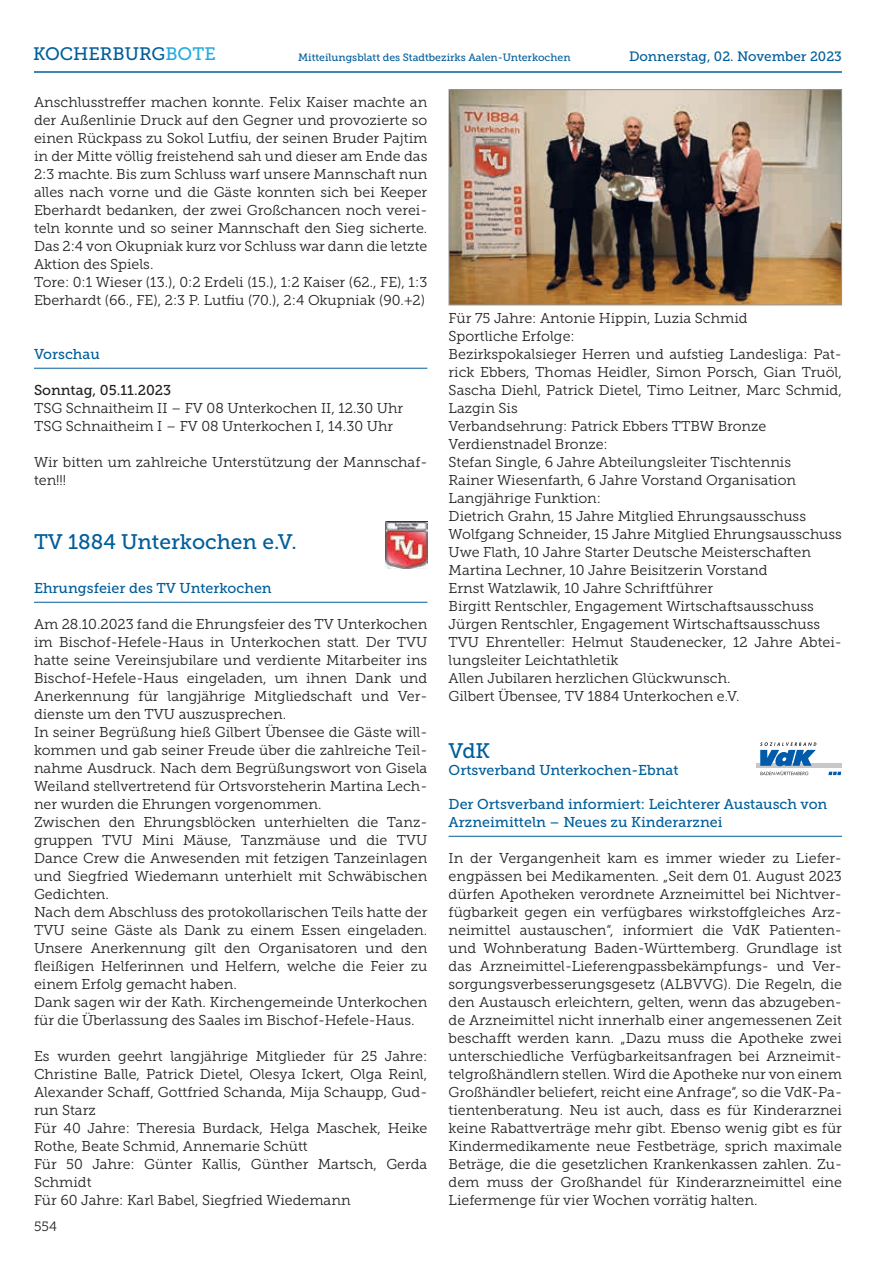
<style>
.page{position:relative;width:893px;height:1263px;background:#fff}
.page>*{position:absolute;margin:0;border:0;box-sizing:border-box;transform-origin:0 0}
.t1{font:21px "Museo Slab 500";color:#005e9a}
.t2{font:18px "Museo Slab 500";color:#005e9a}
.t3{font:14.25px/18px "Museo Slab 300";color:#231f20}
.t4{font:14.25px/18px "Museo Slab 500";color:#005e9a}
.t5{font:14.25px "Museo Slab 500";color:#231f20}
.t6{font:13.5px "Museo Slab 500";color:#005e9a}
.t7{font:13.5px "Museo Slab 300";color:#231f20}
.t8{font:10.5px "Museo Slab 500";color:#005e9a}
.s1{color:#24aae1}
</style>
<div class="page">
<hr style="left:34px;top:71px;width:808px;height:2px;background:#005e9a">
<hr style="left:34px;top:368px;width:393px;height:1px;background:#005e9a">
<hr style="left:34px;top:602px;width:393px;height:1px;background:#005e9a">
<hr style="left:449px;top:836px;width:393px;height:1px;background:#005e9a">
<div style="left:756px;top:763px;width:85px;height:5px;background:#c7c8ca"></div>
<svg style="left:760px;top:742px;width:56px;height:33px"></svg>
<svg style="left:828px;top:772px;width:13px;height:3px"></svg>
<img style="left:451px;top:91px;width:389px;height:212px">
<div style="left:449px;top:89px;width:393px;height:216px;border:1px solid #939598"></div>
<img style="left:386px;top:521px;width:41px;height:47px">
<p class="t2" style="left:33px;top:44px;width:184px">KOCHERBURG<span class="s1">BOTE</span></p>
<p class="t8" style="left:298px;top:51px;width:274px">Mitteilungsblatt des Stadtbezirks Aalen-Unterkochen</p>
<p class="t6" style="left:629px;top:49px;width:214px">Donnerstag, 02. November 2023</p>
<p class="t3" style="left:34px;top:93px;width:395px">Anschlusstreffer machen konnte. Felix Kaiser machte an der Außenlinie Druck auf den Gegner und provozierte so einen Rückpass zu Sokol Lutfiu, der seinen Bruder Pajtim in der Mitte völlig freistehend sah und dieser am Ende das 2:3 machte. Bis zum Schluss warf unsere Mannschaft nun alles nach vorne und die Gäste konnten sich bei Keeper Eberhardt bedanken, der zwei Großchancen noch verei&shy;teln konnte und so seiner Mannschaft den Sieg sicherte.<br>Das 2:4 von Okupniak kurz vor Schluss war dann die letzte Aktion des Spiels.<br>Tore: 0:1 Wieser (13.), 0:2 Erdeli (15.), 1:2 Kaiser (62., FE), 1:3<br>Eberhardt (66., FE), 2:3 P. Lutfiu (70.), 2:4 Okupniak (90.+2)</p>
<p class="t4" style="left:34px;top:345px;width:67px">Vorschau</p>
<p class="t5" style="left:34px;top:382px;width:139px">Sonntag, 05.11.2023</p>
<p class="t3" style="left:34px;top:399px;width:371px">TSG Schnaitheim II – FV 08 Unterkochen II, 12.30 Uhr<br>TSG Schnaitheim I – FV 08 Unterkochen I, 14.30 Uhr</p>
<p class="t3" style="left:34px;top:453px;width:395px">Wir bitten um zahlreiche Unterstützung der Mannschaf&shy;ten!!!</p>
<h1 class="t1" style="left:34px;top:530px;width:264px">TV 1884 Unterkochen e.V.</h1>
<p class="t4" style="left:34px;top:579px;width:239px">Ehrungsfeier des TV Unterkochen</p>
<p class="t3" style="left:34px;top:615px;width:395px">Am 28.10.2023 fand die Ehrungsfeier des TV Unterkochen im Bischof-Hefele-Haus in Unterkochen statt. Der TVU hatte seine Vereinsjubilare und verdiente Mitarbeiter ins Bischof-Hefele-Haus eingeladen, um ihnen Dank und Anerkennung für langjährige Mitgliedschaft und Ver&shy;dienste um den TVU auszusprechen.<br>In seiner Begrüßung hieß Gilbert Übensee die Gäste will&shy;kommen und gab seiner Freude über die zahlreiche Teil&shy;nahme Ausdruck. Nach dem Begrüßungswort von Gisela Weiland stellvertretend für Ortsvorsteherin Martina Lech&shy;ner wurden die Ehrungen vorgenommen.<br>Zwischen den Ehrungsblöcken unterhielten die Tanz&shy;gruppen TVU Mini Mäuse, Tanzmäuse und die TVU Dance Crew die Anwesenden mit fetzigen Tanzeinlagen und Siegfried Wiedemann unterhielt mit Schwäbischen Gedichten.<br>Nach dem Abschluss des protokollarischen Teils hatte der TVU seine Gäste als Dank zu einem Essen eingeladen.<br>Unsere Anerkennung gilt den Organisatoren und den fleißigen Helferinnen und Helfern, welche die Feier zu einem Erfolg gemacht haben.<br>Dank sagen wir der Kath. Kirchengemeinde Unterkochen für die Überlassung des Saales im Bischof-Hefele-Haus.</p>
<p class="t3" style="left:34px;top:1047px;width:395px">Es wurden geehrt langjährige Mitglieder für 25 Jahre:<br>Christine Balle, Patrick Dietel, Olesya Ickert, Olga Reinl, Alexander Schaff, Gottfried Schanda, Mija Schaupp, Gud&shy;run Starz<br>Für 40 Jahre: Theresia Burdack, Helga Maschek, Heike Rothe, Beate Schmid, Annemarie Schütt<br>Für 50 Jahre: Günter Kallis, Günther Martsch, Gerda Schmidt<br>Für 60 Jahre: Karl Babel, Siegfried Wiedemann</p>
<p class="t7" style="left:34px;top:1218px;width:24px">554</p>
<p class="t3" style="left:449px;top:309px;width:395px">Für 75 Jahre: Antonie Hippin, Luzia Schmid<br>Sportliche Erfolge:<br>Bezirkspokalsieger Herren und aufstieg Landesliga: Pat&shy;rick Ebbers, Thomas Heidler, Simon Porsch, Gian Truöl, Sascha Diehl, Patrick Dietel, Timo Leitner, Marc Schmid, Lazgin Sis<br>Verbandsehrung: Patrick Ebbers TTBW Bronze Verdienstnadel Bronze:<br>Stefan Single, 6 Jahre Abteilungsleiter Tischtennis<br>Rainer Wiesenfarth, 6 Jahre Vorstand Organisation Langjährige Funktion:<br>Dietrich Grahn, 15 Jahre Mitglied Ehrungsausschuss Wolfgang Schneider, 15 Jahre Mitglied Ehrungsausschuss Uwe Flath, 10 Jahre Starter Deutsche Meisterschaften Martina Lechner, 10 Jahre Beisitzerin Vorstand<br>Ernst Watzlawik, 10 Jahre Schriftführer<br>Birgitt Rentschler, Engagement Wirtschaftsausschuss Jürgen Rentschler, Engagement Wirtschaftsausschuss TVU Ehrenteller: Helmut Staudenecker, 12 Jahre Abtei&shy;lungsleiter Leichtathletik<br>Allen Jubilaren herzlichen Glückwunsch.<br>Gilbert Übensee, TV 1884 Unterkochen e.V.</p>
<h1 class="t1" style="left:449px;top:739px;width:43px">VdK</h1>
<p class="t4" style="left:449px;top:761px;width:231px">Ortsverband Unterkochen-Ebnat</p>
<p class="t4" style="left:449px;top:795px;width:380px">Der Ortsverband informiert: Leichterer Austausch von<br>Arzneimitteln – Neues zu Kinderarznei</p>
<p class="t3" style="left:449px;top:849px;width:395px;text-align:justify">In der Vergangenheit kam es immer wieder zu Liefer&shy;engpässen bei Medikamenten. „Seit dem 01. August 2023 dürfen Apotheken verordnete Arzneimittel bei Nichtver&shy;fügbarkeit gegen ein verfügbares wirkstoffgleiches Arz&shy;neimittel austauschen“, informiert die VdK Patienten&shy;und Wohnberatung Baden-Württemberg. Grundlage ist das Arzneimittel-Lieferengpassbekämpfungs- und Ver&shy;sorgungsverbesserungsgesetz (ALBVVG). Die Regeln, die den Austausch erleichtern, gelten, wenn das abzugeben&shy;de Arzneimittel nicht innerhalb einer angemessenen Zeit beschafft werden kann. „Dazu muss die Apotheke zwei unterschiedliche Verfügbarkeitsanfragen bei Arzneimit&shy;telgroßhändlern stellen. Wird die Apotheke nur von einem Großhändler beliefert, reicht eine Anfrage“, so die VdK-Pa&shy;tientenberatung. Neu ist auch, dass es für Kinderarznei keine Rabattverträge mehr gibt. Ebenso wenig gibt es für Kindermedikamente neue Festbeträge, sprich maximale Beträge, die die gesetzlichen Krankenkassen zahlen. Zu&shy;dem muss der Großhandel für Kinderarzneimittel eine Liefermenge für vier Wochen vorrätig halten.</p>
</div>
